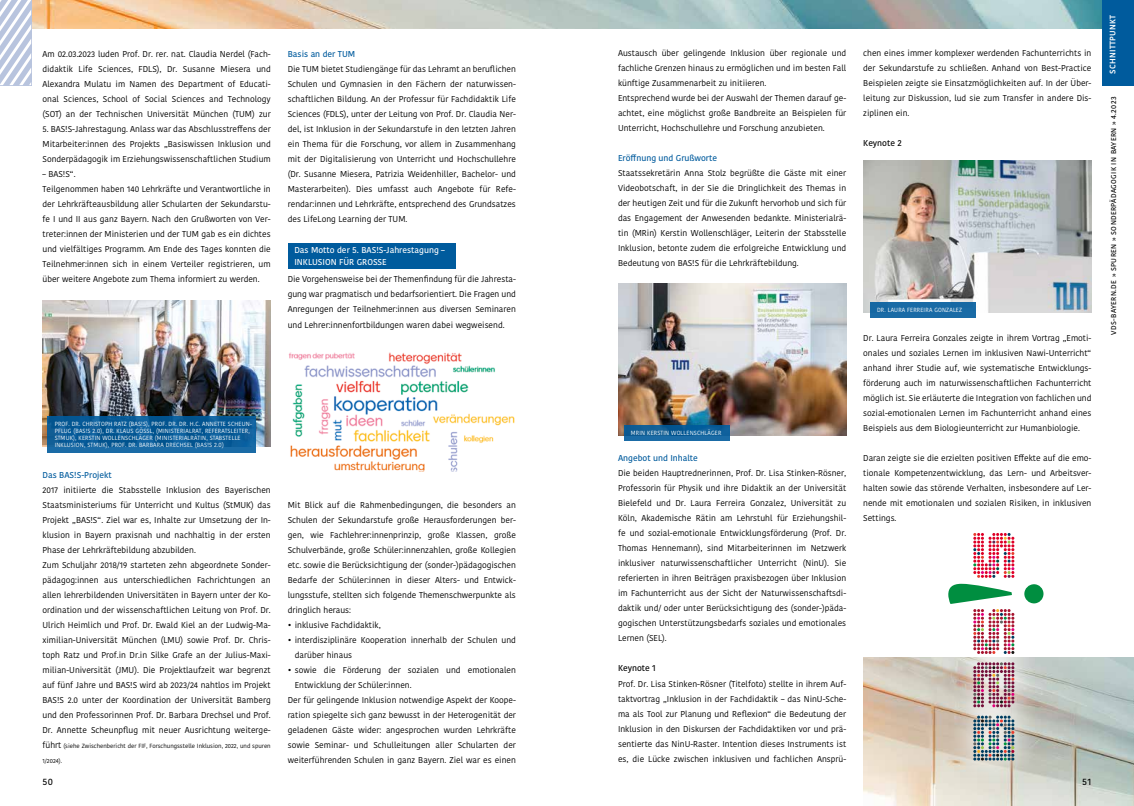
<style>
.page{position:relative;width:1134px;height:806px;background:#fff}
.page>*{position:absolute;margin:0;border:0;box-sizing:border-box;transform-origin:0 0}
.t1{font:500 9px "Kohinoor Devanagari";color:#000}
.t2{font:8.5px/15px "Kohinoor Devanagari";color:#000;text-align:justify}
.t3{font:500 8.5px "Kohinoor Devanagari";color:#005b9d}
.t4{font:500 8.5px/12px "Kohinoor Devanagari";color:#fff}
.t5{font:500 8.5px "Kohinoor Devanagari";color:#000}
.t6{font:600 8px "Kohinoor Devanagari";letter-spacing:.03em;color:#fff}
.t7{font:600 8px "Kohinoor Devanagari";letter-spacing:.05em;color:#fff}
.t8{font:500 7px "Kohinoor Devanagari";letter-spacing:.05em;color:#000}
.t9{font:6px/7px "Kohinoor Devanagari";letter-spacing:.03em;color:#fff;scale:.95 1}
.t10{font:6px "Kohinoor Devanagari";color:#000}
.s1{font-size:8.5px}
</style>
<div class="page">
<img style="left:863px;top:657px;width:271px;height:148px">
<img style="left:31px;top:0;width:1072px;height:28px">
<div style="left:1103px;top:0;width:31px;height:85px;background:#005b9d"></div>
<svg style="left:0;top:0;width:31px;height:85px"></svg>
<img style="left:290px;top:354px;width:224px;height:115px">
<div style="left:288px;top:352px;width:228px;height:119px;border:1px solid #fff"></div>
<img style="left:43px;top:300px;width:228px;height:146px">
<img style="left:618px;top:283px;width:228px;height:152px">
<img style="left:863px;top:160px;width:228px;height:152px">
<div style="left:288px;top:243px;width:168px;height:26px;background:#005b9d"></div>
<svg style="left:47px;top:416px;width:209px;height:37px;background:#0a5d99"></svg>
<svg style="left:624px;top:424px;width:106px;height:16px;background:#146096"></svg>
<div style="left:870px;top:301px;width:106px;height:16px;background:#196ba6"></div>
<div style="left:923px;top:506px;width:146px;height:280px;background:#fff;opacity:.75"></div>
<svg style="left:973px;top:715px;width:41px;height:45px;background:#8c9a9f"></svg>
<svg style="left:973px;top:532px;width:41px;height:45px"></svg>
<svg style="left:973px;top:662px;width:41px;height:44px;background:#b58b96"></svg>
<svg style="left:948px;top:583px;width:95px;height:70px"></svg>
<p class="t2" style="left:43px;top:47px;width:230px">Am 02.03.2023 luden Prof. Dr. rer. nat. Claudia Nerdel (Fach&shy;didaktik Life Sciences, FDLS), Dr. Susanne Miesera und Alexandra Mulatu im Namen des Department of Educati&shy;onal Sciences, School of Social Sciences and Technology (SOT) an der Technischen Universität München (TUM) zur</p>
<p class="t2" style="left:43px;top:122px;width:230px">5. BAS!S-Jahrestagung. Anlass war das Abschlusstreffens der Mitarbeiter:innen des Projekts „Basiswissen Inklusion und Sonderpädagogik im Erziehungswissenschaftlichen Studium</p>
<p class="t2" style="left:43px;top:167px;width:230px;text-align:left">– BAS!S“.<br>Teilgenommen haben 140 Lehrkräfte und Verantwortliche in der Lehrkräfteausbildung aller Schularten der Sekundarstu&shy;fe I und II aus ganz Bayern. Nach den Grußworten von Ver&shy;treter:innen der Ministerien und der TUM gab es ein dichtes und vielfältiges Programm. Am Ende des Tages konnten die Teilnehmer:innen sich in einem Verteiler registrieren, um über weitere Angebote zum Thema informiert zu werden.</p>
<p class="t3" style="left:288px;top:49px;width:69px">Basis an der TUM</p>
<p class="t2" style="left:288px;top:62px;width:230px">Die TUM bietet Studiengänge für das Lehramt an beruflichen Schulen und Gymnasien in den Fächern der naturwissen&shy;schaftlichen Bildung. An der Professur für Fachdidaktik Life Sciences (FDLS), unter der Leitung von Prof. Dr. Claudia Ner&shy;del, ist Inklusion in der Sekundarstufe in den letzten Jahren ein Thema für die Forschung, vor allem in Zusammenhang mit der Digitalisierung von Unterricht und Hochschullehre (Dr. Susanne Miesera, Patrizia Weidenhiller, Bachelor- und Masterarbeiten). Dies umfasst auch Angebote für Refe&shy;rendar:innen und Lehrkräfte, entsprechend des Grundsatzes des LifeLong Learning der TUM.</p>
<p class="t4" style="left:294px;top:244px;width:152px">Das Motto der 5. BAS!S-Jahrestagung –<br>INKLUSION FÜR GROSSE</p>
<p class="t2" style="left:288px;top:272px;width:230px">Die Vorgehensweise bei der Themenfindung für die Jahresta&shy;gung war pragmatisch und bedarfsorientiert. Die Fragen und Anregungen der Teilnehmer:innen aus diversen Seminaren und Lehrer:innenfortbildungen waren dabei wegweisend.</p>
<p class="t2" style="left:618px;top:45px;width:230px;text-align:left">Austausch über gelingende Inklusion über regionale und fachliche Grenzen hinaus zu ermöglichen und im besten Fall künftige Zusammenarbeit zu initiieren.<br>Entsprechend wurde bei der Auswahl der Themen darauf ge&shy;achtet, eine möglichst große Bandbreite an Beispielen für Unterricht, Hochschullehre und Forschung anzubieten.</p>
<p class="t3" style="left:618px;top:153px;width:101px">Eröffnung und Grußworte</p>
<p class="t2" style="left:618px;top:165px;width:230px">Staatssekretärin Anna Stolz begrüßte die Gäste mit einer Videobotschaft, in der Sie die Dringlichkeit des Themas in der heutigen Zeit und für die Zukunft hervorhob und sich für das Engagement der Anwesenden bedankte. Ministerialrä&shy;tin (MRin) Kerstin Wollenschläger, Leiterin der Stabsstelle Inklusion, betonte zudem die erfolgreiche Entwicklung und Bedeutung von BAS!S für die Lehrkräftebildung.</p>
<p class="t9" style="left:55px;top:420px;width:209px">PROF. DR. CHRISTOPH RATZ (BAS!S), PROF. DR. DR. H.C. ANNETTE SCHEUN-PFLUG (BAS!S 2.0), DR. KLAUS GÖSSL, (MINISTERIALRAT, REFERATSLEITER, STMUK), KERSTIN WOLLENSCHLÄGER (MINISTERIALRÄTIN, STABSTELLE INKLUSION, STMUK), PROF. DR. BARBARA DRECHSEL (BAS!S 2.0)</p>
<p class="t9" style="left:631px;top:428px;width:97px">MRIN KERSTIN WOLLENSCHLÄGER</p>
<p class="t3" style="left:43px;top:469px;width:71px">Das BAS!S-Projekt</p>
<p class="t2" style="left:43px;top:482px;width:230px;text-align:left">2017 initiierte die Stabsstelle Inklusion des Bayerischen Staatsministeriums für Unterricht und Kultus (StMUK) das Projekt „BAS!S“. Ziel war es, Inhalte zur Umsetzung der In&shy;klusion in Bayern praxisnah und nachhaltig in der ersten Phase der Lehrkräftebildung abzubilden.<br>Zum Schuljahr 2018/19 starteten zehn abgeordnete Sonder&shy;pädagog:innen aus unterschiedlichen Fachrichtungen an allen lehrerbildenden Universitäten in Bayern unter der Ko&shy;ordination und der wissenschaftlichen Leitung von Prof. Dr.<br>Ulrich Heimlich und Prof. Dr. Ewald Kiel an der Ludwig-Ma&shy;ximilian-Universität München (LMU) sowie Prof. Dr. Chris&shy;toph Ratz und Prof.in Dr.in Silke Grafe an der Julius-Maxi&shy;milian-Universität (JMU). Die Projektlaufzeit war begrenzt auf fünf Jahre und BAS!S wird ab 2023/24 nahtlos im Projekt BAS!S 2.0 unter der Koordination der Universität Bamberg und den Professorinnen Prof. Dr. Barbara Drechsel und Prof.<br>Dr. Annette Scheunpflug mit neuer Ausrichtung weiterge-</p>
<p class="t10" style="left:43px;top:742px;width:230px"><span class="s1">führt</span> (siehe Zwischenbericht der FIF, Forschungsstelle Inklusion, 2022, und spuren</p>
<p class="t10" style="left:43px;top:757px;width:21px">1/2024).</p>
<p class="t2" style="left:288px;top:497px;width:230px">Mit Blick auf die Rahmenbedingungen, die besonders an Schulen der Sekundarstufe große Herausforderungen ber&shy;gen, wie Fachlehrer:innenprinzip, große Klassen, große Schulverbände, große Schüler:innenzahlen, große Kollegien etc. sowie die Berücksichtigung der (sonder-)pädagogischen Bedarfe der Schüler:innen in dieser Alters- und Entwick&shy;lungsstufe, stellten sich folgende Themenschwerpunkte als dringlich heraus:</p>
<p class="t2" style="left:288px;top:617px;width:95px">• inklusive Fachdidaktik,</p>
<p class="t2" style="left:295px;top:632px;width:223px;text-indent:-7px">• interdisziplinäre Kooperation innerhalb der Schulen und darüber hinaus</p>
<p class="t2" style="left:288px;top:662px;width:230px">• sowie die Förderung der sozialen und emotionalen</p>
<p class="t2" style="left:295px;top:677px;width:118px">Entwicklung der Schüler:innen.</p>
<p class="t2" style="left:288px;top:692px;width:230px">Der für gelingende Inklusion notwendige Aspekt der Koope-</p>
<p class="t2" style="left:288px;top:707px;width:230px">ration spiegelte sich ganz bewusst in der Heterogenität der</p>
<p class="t2" style="left:288px;top:722px;width:230px">geladenen Gäste wider: angesprochen wurden Lehrkräfte</p>
<p class="t2" style="left:288px;top:737px;width:230px">sowie Seminar- und Schulleitungen aller Schularten der</p>
<p class="t2" style="left:288px;top:752px;width:230px">weiterführenden Schulen in ganz Bayern. Ziel war es einen</p>
<p class="t3" style="left:618px;top:453px;width:81px">Angebot und Inhalte</p>
<p class="t2" style="left:618px;top:465px;width:230px">Die beiden Hauptrednerinnen, Prof. Dr. Lisa Stinken-Rösner, Professorin für Physik und ihre Didaktik an der Universität Bielefeld und Dr. Laura Ferreira Gonzalez, Universität zu Köln, Akademische Rätin am Lehrstuhl für Erziehungshil&shy;fe und sozial-emotionale Entwicklungsförderung (Prof. Dr.<br>Thomas Hennemann), sind Mitarbeiterinnen im Netzwerk inklusiver naturwissenschaftlicher Unterricht (NinU). Sie referierten in ihren Beiträgen praxisbezogen über Inklusion im Fachunterricht aus der Sicht der Naturwissenschaftsdi&shy;daktik und/ oder unter Berücksichtigung des (sonder-)päda&shy;gogischen Unterstützungsbedarfs soziales und emotionales Lernen (SEL).</p>
<p class="t5" style="left:618px;top:663px;width:40px">Keynote 1</p>
<p class="t2" style="left:618px;top:675px;width:230px">Prof. Dr. Lisa Stinken-Rösner (Titelfoto) stellte in ihrem Auf&shy;taktvortrag „Inklusion in der Fachdidaktik – das NinU-Sche&shy;ma als Tool zur Planung und Reflexion“ die Bedeutung der Inklusion in den Diskursen der Fachdidaktiken vor und prä&shy;sentierte das NinU-Raster. Intention dieses Instruments ist es, die Lücke zwischen inklusiven und fachlichen Ansprü-</p>
<p class="t2" style="left:863px;top:45px;width:230px">chen eines immer komplexer werdenden Fachunterrichts in der Sekundarstufe zu schließen. Anhand von Best-Practice Beispielen zeigte sie Einsatzmöglichkeiten auf. In der Über&shy;leitung zur Diskussion, lud sie zum Transfer in andere Dis&shy;ziplinen ein.</p>
<p class="t5" style="left:863px;top:138px;width:40px">Keynote 2</p>
<p class="t9" style="left:877px;top:306px;width:91px">DR. LAURA FERREIRA GONZALEZ</p>
<p class="t2" style="left:863px;top:330px;width:230px">Dr. Laura Ferreira Gonzales zeigte in ihrem Vortrag „Emoti&shy;onales und soziales Lernen im inklusiven Nawi-Unterricht“ anhand ihrer Studie auf, wie systematische Entwicklungs&shy;förderung auch im naturwissenschaftlichen Fachunterricht möglich ist. Sie erläuterte die Integration von fachlichen und sozial-emotionalen Lernen im Fachunterricht anhand eines Beispiels aus dem Biologieunterricht zur Humanbiologie.</p>
<p class="t2" style="left:863px;top:450px;width:230px">Daran zeigte sie die erzielten positiven Effekte auf die emo&shy;tionale Kompetenzentwicklung, das Lern- und Arbeitsver&shy;halten sowie das störende Verhalten, insbesondere auf Ler&shy;nende mit emotionalen und sozialen Risiken, in inklusiven Settings.</p>
<p class="t1" style="left:43px;top:776px;width:12px">50</p>
<p class="t1" style="left:1082px;top:776px;width:11px">51</p>
<p class="t6" style="left:1108px;top:74px;width:60px;rotate:-90deg">SCHNITTPUNKT</p>
<p class="t7" style="left:1108px;top:68px;width:51px;rotate:-90deg">BLICKPUNKT</p>
<p class="t8" style="left:1110px;top:334px;width:239px;rotate:-90deg">VDS-BAYERN.DE » SPUREN » SONDERPÄDAGOGIK IN BAYERN » 4.2023</p>
</div>
